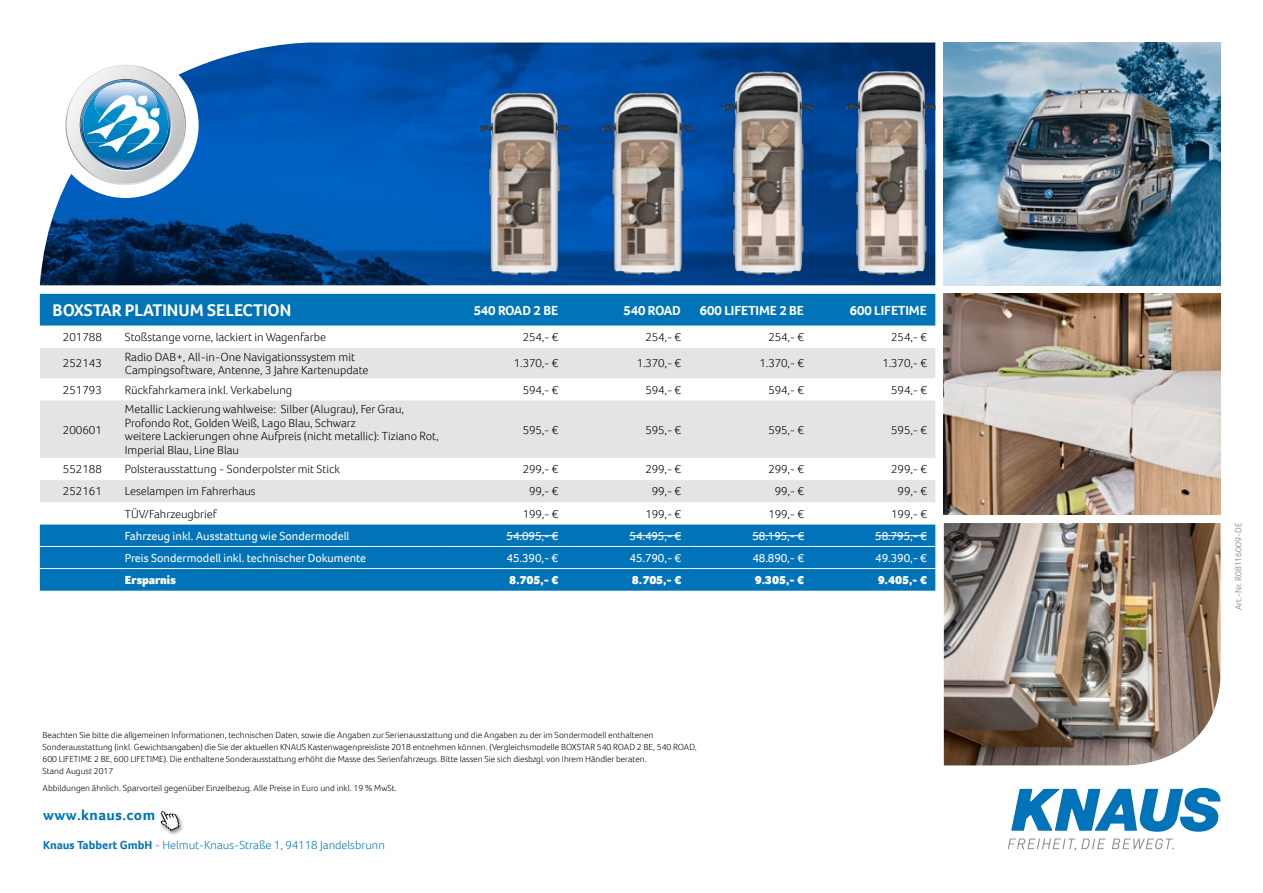
<style>
.page{position:relative;width:1263px;height:893px;background:#fff}
.page>*{position:absolute;margin:0;border:0;box-sizing:border-box;transform-origin:0 0}
.t1{font:700 17.4px "Foco";color:#fff}
.t2{font:700 15px "Foco";letter-spacing:.03em;color:#0073b9}
.t3{font:700 13.5px "Foco";letter-spacing:-.01em;color:#fff}
.t4{font:300 12px/13.5px "Foco";color:#000}
.t5{font:12px "Foco";color:#fff}
.t6{font:300 12px "Foco";color:#0073b9}
.t7{font:900 12px "Foco";letter-spacing:-.005em;color:#fff}
.t8{font:300 9px/12px "Foco";color:#000}
.t9{font:300 9px "Foco";color:#707172}
.s1{font-weight:700}
</style>
<div class="page">
<img style="left:40px;top:43px;width:895px;height:242px">
<div style="left:158px;top:809px;width:26px;height:28px;background:#000;opacity:.47"></div>
<svg style="left:161px;top:811px;width:19px;height:20px"></svg>
<svg style="left:1008px;top:838px;width:166px;height:12px"></svg>
<svg style="left:1011px;top:788px;width:209px;height:44px"></svg>
<div style="left:52px;top:52px;width:147px;height:146px;background:#fff;border-radius:50%"></div>
<svg style="left:65px;top:65px;width:121px;height:120px"></svg>
<img style="left:944px;top:523px;width:276px;height:242px">
<img style="left:944px;top:294px;width:276px;height:220px">
<img style="left:944px;top:43px;width:276px;height:242px">
<img style="left:463px;top:59px;width:122px;height:223px">
<img style="left:587px;top:59px;width:120px;height:223px">
<img style="left:707px;top:42px;width:122px;height:240px">
<img style="left:830px;top:48px;width:122px;height:234px">
<div style="left:40px;top:294px;width:895px;height:297px;background:#0073b9"></div>
<svg style="left:40px;top:326px;width:895px;height:198px"></svg>
<svg style="left:40px;top:348px;width:895px;height:154px;fill:#e3e4e4"></svg>
<hr style="left:40px;top:546px;width:85px;height:1px;background:#fff">
<hr style="left:125px;top:546px;width:319px;height:1px;background:#fff">
<hr style="left:444px;top:546px;width:123px;height:1px;background:#fff">
<hr style="left:567px;top:546px;width:123px;height:1px;background:#fff">
<hr style="left:690px;top:546px;width:122px;height:1px;background:#fff">
<hr style="left:812px;top:546px;width:123px;height:1px;background:#fff">
<hr style="left:40px;top:568px;width:85px;height:1px;background:#fff">
<hr style="left:125px;top:568px;width:319px;height:1px;background:#fff">
<hr style="left:444px;top:568px;width:123px;height:1px;background:#fff">
<hr style="left:567px;top:568px;width:123px;height:1px;background:#fff">
<hr style="left:690px;top:568px;width:122px;height:1px;background:#fff">
<hr style="left:812px;top:568px;width:123px;height:1px;background:#fff">
<hr style="left:507px;top:535px;width:51px;height:1px;background:#fff">
<hr style="left:629px;top:535px;width:52px;height:1px;background:#fff">
<hr style="left:752px;top:535px;width:52px;height:1px;background:#fff">
<hr style="left:875px;top:535px;width:52px;height:1px;background:#fff">
<h1 class="t1" style="left:53px;top:299px;width:240px">BOXSTAR PLATINUM SELECTION</h1>
<p class="t3" style="left:474px;top:301px;width:86px">540 ROAD 2 BE</p>
<p class="t3" style="left:624px;top:301px;width:59px">540 ROAD</p>
<p class="t3" style="left:700px;top:301px;width:105px">600 LIFETIME 2 BE</p>
<p class="t3" style="left:850px;top:301px;width:78px">600 LIFETIME</p>
<p class="t4" style="left:63px;top:330px;width:40px">201788</p>
<p class="t4" style="left:125px;top:330px;width:203px">Stoßstange vorne, lackiert in Wagenfarbe</p>
<p class="t4" style="left:523px;top:330px;width:37px">254,- €</p>
<p class="t4" style="left:645px;top:330px;width:37px">254,- €</p>
<p class="t4" style="left:768px;top:330px;width:37px">254,- €</p>
<p class="t4" style="left:891px;top:330px;width:37px">254,- €</p>
<p class="t4" style="left:63px;top:356px;width:40px">252143</p>
<p class="t4" style="left:125px;top:350px;width:245px">Radio DAB+, All-in-One Navigationssystem mit<br>Campingsoftware, Antenne, 3 Jahre Kartenupdate</p>
<p class="t4" style="left:514px;top:356px;width:46px">1.370,- €</p>
<p class="t4" style="left:637px;top:356px;width:46px">1.370,- €</p>
<p class="t4" style="left:759px;top:356px;width:46px">1.370,- €</p>
<p class="t4" style="left:882px;top:356px;width:46px">1.370,- €</p>
<p class="t4" style="left:63px;top:383px;width:40px">251793</p>
<p class="t4" style="left:125px;top:383px;width:169px">Rückfahrkamera inkl. Verkabelung</p>
<p class="t4" style="left:523px;top:383px;width:37px">594,- €</p>
<p class="t4" style="left:645px;top:383px;width:37px">594,- €</p>
<p class="t4" style="left:768px;top:383px;width:37px">594,- €</p>
<p class="t4" style="left:891px;top:383px;width:37px">594,- €</p>
<p class="t4" style="left:63px;top:423px;width:40px">200601</p>
<p class="t4" style="left:125px;top:402px;width:315px">Metallic Lackierung wahlweise: Silber (Alugrau), Fer Grau, Profondo Rot, Golden Weiß, Lago Blau, Schwarz<br>weitere Lackierungen ohne Aufpreis (nicht metallic): Tiziano Rot, Imperial Blau, Line Blau</p>
<p class="t4" style="left:523px;top:423px;width:37px">595,- €</p>
<p class="t4" style="left:645px;top:423px;width:37px">595,- €</p>
<p class="t4" style="left:768px;top:423px;width:37px">595,- €</p>
<p class="t4" style="left:891px;top:423px;width:37px">595,- €</p>
<p class="t4" style="left:63px;top:462px;width:40px">552188</p>
<p class="t4" style="left:125px;top:462px;width:217px">Polsterausstattung - Sonderpolster mit Stick</p>
<p class="t4" style="left:523px;top:462px;width:37px">299,- €</p>
<p class="t4" style="left:645px;top:462px;width:37px">299,- €</p>
<p class="t4" style="left:768px;top:462px;width:37px">299,- €</p>
<p class="t4" style="left:891px;top:462px;width:37px">299,- €</p>
<p class="t4" style="left:63px;top:484px;width:40px">252161</p>
<p class="t4" style="left:125px;top:484px;width:132px">Leselampen im Fahrerhaus</p>
<p class="t4" style="left:529px;top:484px;width:31px">99,- €</p>
<p class="t4" style="left:652px;top:484px;width:31px">99,- €</p>
<p class="t4" style="left:775px;top:484px;width:31px">99,- €</p>
<p class="t4" style="left:898px;top:484px;width:31px">99,- €</p>
<p class="t4" style="left:125px;top:507px;width:93px">TÜV/Fahrzeugbrief</p>
<p class="t4" style="left:523px;top:507px;width:37px">199,- €</p>
<p class="t4" style="left:645px;top:507px;width:37px">199,- €</p>
<p class="t4" style="left:768px;top:507px;width:37px">199,- €</p>
<p class="t4" style="left:891px;top:507px;width:37px">199,- €</p>
<p class="t5" style="left:125px;top:528px;width:226px">Fahrzeug inkl. Ausstattung wie Sondermodell</p>
<p class="t5" style="left:507px;top:528px;width:53px">54.095,- €</p>
<p class="t5" style="left:629px;top:528px;width:53px">54.495,- €</p>
<p class="t5" style="left:752px;top:528px;width:53px">58.195,- €</p>
<p class="t5" style="left:875px;top:528px;width:53px">58.795,- €</p>
<p class="t5" style="left:125px;top:550px;width:243px">Preis Sondermodell inkl. technischer Dokumente</p>
<p class="t5" style="left:507px;top:550px;width:53px">45.390,- €</p>
<p class="t5" style="left:629px;top:550px;width:53px">45.790,- €</p>
<p class="t5" style="left:752px;top:550px;width:53px">48.890,- €</p>
<p class="t5" style="left:875px;top:550px;width:53px">49.390,- €</p>
<p class="t7" style="left:125px;top:572px;width:52px">Ersparnis</p>
<p class="t7" style="left:509px;top:572px;width:51px">8.705,- €</p>
<p class="t7" style="left:632px;top:572px;width:51px">8.705,- €</p>
<p class="t7" style="left:755px;top:572px;width:51px">9.305,- €</p>
<p class="t7" style="left:878px;top:572px;width:51px">9.405,- €</p>
<p class="t8" style="left:43px;top:729px;width:656px">Beachten Sie bitte die allgemeinen Informationen, technischen Daten, sowie die Angaben zur Serienausstattung und die Angaben zu der im Sondermodell enthaltenen Sonderausstattung (inkl. Gewichtsangaben) die Sie der aktuellen KNAUS Kastenwagenpreisliste 2018 entnehmen können. (Vergleichsmodelle BOXSTAR 540 ROAD 2 BE, 540 ROAD, 600 LIFETIME 2 BE, 600 LIFETIME). Die enthaltene Sonderausstattung erhöht die Masse des Serienfahrzeugs. Bitte lassen Sie sich diesbzgl. von Ihrem Händler beraten.<br>Stand August 2017</p>
<p class="t8" style="left:43px;top:782px;width:356px">Abbildungen ähnlich. Sparvorteil gegenüber Einzelbezug. Alle Preise in Euro und inkl. 19 % MwSt.</p>
<p class="t2" style="left:43px;top:805px;width:114px">www.knaus.com</p>
<p class="t6" style="left:43px;top:837px;width:343px"><span class="s1">Knaus Tabbert GmbH</span> - Helmut-Knaus-Straße 1, 94118 Jandelsbrunn</p>
<p class="t9" style="left:1232px;top:610px;width:89px;rotate:-90deg">Art.-Nr. R08116009-DE</p>
</div>
